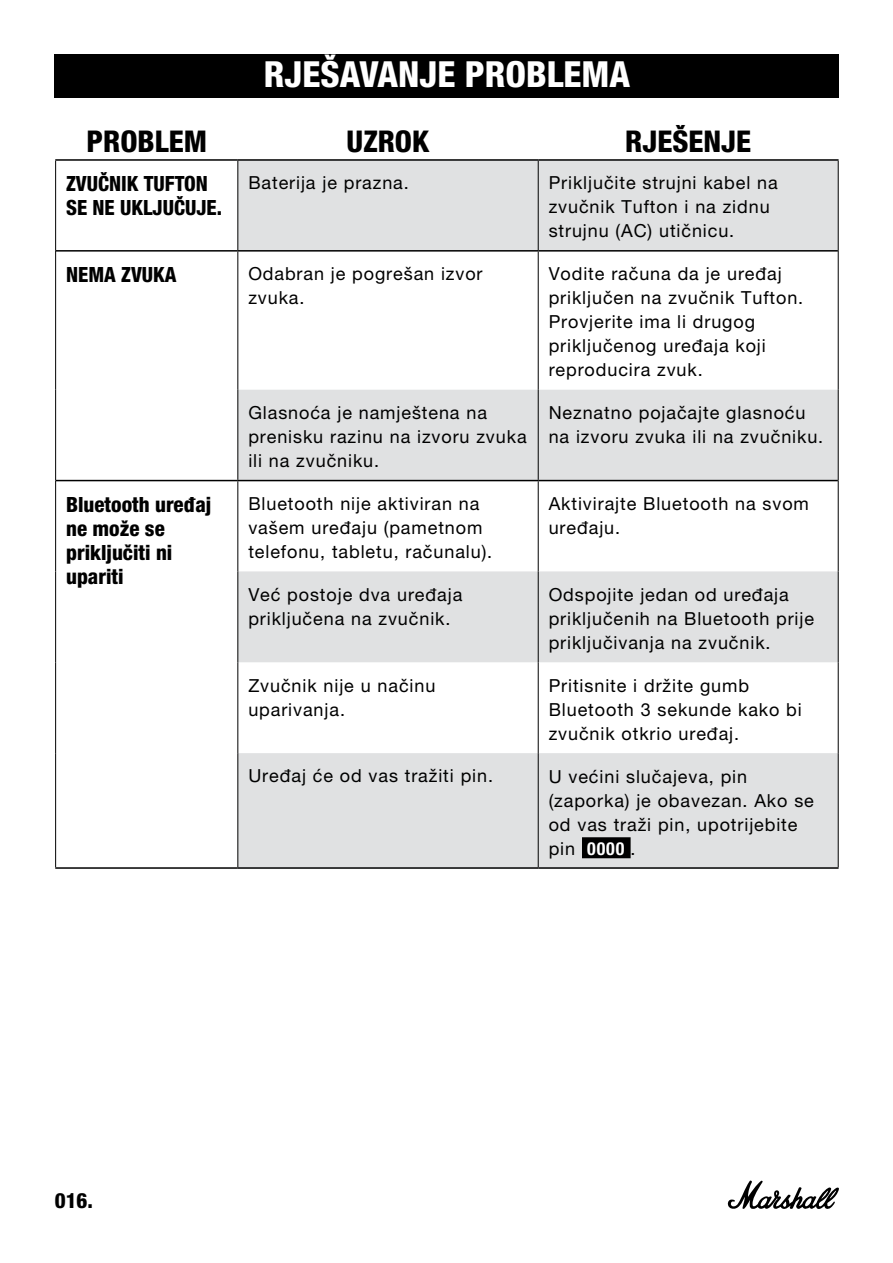
<style>
.page{position:relative;width:893px;height:1263px;background:#fff}
.page>*{position:absolute;margin:0;border:0;box-sizing:border-box;transform-origin:0 0}
.t1{font:800 condensed 36px "Helvetica Neue LT Pro";color:#fff}
.t2{font:800 condensed 30px "Helvetica Neue LT Pro";color:#000}
.t3{font:800 condensed 21px/24px "Helvetica Neue LT Pro";color:#000}
.t4{font:800 condensed 21px "Helvetica Neue LT Std";color:#000}
.t5{font:18px/24px "Helvetica Neue LT Pro";letter-spacing:.05em;color:#000}
.s1{font-weight:700;font-stretch:condensed;color:#fff}
</style>
<div class="page">
<svg style="left:727px;top:1180px;width:112px;height:29px"></svg>
<div style="left:55px;top:54px;width:784px;height:44px;background:#000"></div>
<svg style="left:238px;top:161px;width:600px;height:706px;fill:#e0e1e2"></svg>
<hr style="left:55px;top:867px;width:183px;height:2px;background:#000">
<hr style="left:55px;top:159px;width:183px;height:2px;background:#000">
<hr style="left:238px;top:159px;width:300px;height:2px;background:#000">
<hr style="left:538px;top:159px;width:301px;height:2px;background:#000">
<hr style="left:238px;top:867px;width:300px;height:2px;background:#000">
<hr style="left:538px;top:867px;width:301px;height:2px;background:#000">
<hr style="left:55px;top:161px;width:1px;height:90px;background:#000">
<hr style="left:55px;top:251px;width:1px;height:139px;background:#000">
<hr style="left:55px;top:390px;width:1px;height:91px;background:#000">
<hr style="left:55px;top:481px;width:1px;height:90px;background:#000">
<hr style="left:55px;top:571px;width:1px;height:91px;background:#000">
<hr style="left:55px;top:662px;width:1px;height:91px;background:#000">
<hr style="left:55px;top:753px;width:1px;height:114px;background:#000">
<hr style="left:237px;top:252px;width:1px;height:138px;background:#000">
<hr style="left:538px;top:252px;width:1px;height:138px;background:#000">
<hr style="left:838px;top:251px;width:1px;height:139px;background:#000">
<hr style="left:237px;top:390px;width:1px;height:90px;background:#000">
<hr style="left:538px;top:390px;width:1px;height:90px;background:#000">
<hr style="left:838px;top:390px;width:1px;height:91px;background:#000">
<hr style="left:237px;top:481px;width:1px;height:90px;background:#000">
<hr style="left:538px;top:481px;width:1px;height:90px;background:#000">
<hr style="left:838px;top:481px;width:1px;height:90px;background:#000">
<hr style="left:237px;top:571px;width:1px;height:91px;background:#000">
<hr style="left:538px;top:571px;width:1px;height:91px;background:#000">
<hr style="left:838px;top:571px;width:1px;height:91px;background:#000">
<hr style="left:237px;top:662px;width:1px;height:91px;background:#000">
<hr style="left:538px;top:662px;width:1px;height:91px;background:#000">
<hr style="left:838px;top:662px;width:1px;height:91px;background:#000">
<hr style="left:237px;top:753px;width:1px;height:114px;background:#000">
<hr style="left:538px;top:753px;width:1px;height:114px;background:#000">
<hr style="left:838px;top:753px;width:1px;height:114px;background:#000">
<hr style="left:56px;top:250px;width:182px;height:2px;background:#000">
<hr style="left:56px;top:480px;width:182px;height:1px;background:#000">
<hr style="left:238px;top:250px;width:300px;height:2px;background:#000">
<hr style="left:538px;top:250px;width:300px;height:2px;background:#000">
<hr style="left:238px;top:480px;width:300px;height:1px;background:#000">
<hr style="left:538px;top:480px;width:300px;height:1px;background:#000">
<hr style="left:237px;top:161px;width:1px;height:89px;background:#000">
<hr style="left:538px;top:161px;width:1px;height:89px;background:#000">
<hr style="left:838px;top:161px;width:1px;height:90px;background:#000">
<div style="left:582px;top:837px;width:49px;height:21px;background:#000"></div>
<h1 class="t1" style="left:264px;top:52px;width:368px">RJEŠAVANJE PROBLEMA</h1>
<h2 class="t2" style="left:86px;top:123px;width:122px">PROBLEM</h2>
<h2 class="t2" style="left:347px;top:123px;width:84px">UZROK</h2>
<h2 class="t2" style="left:625px;top:123px;width:128px">RJEŠENJE</h2>
<p class="t3" style="left:66px;top:172px;width:157px">ZVUČNIK TUFTON<br>SE NE UKLJUČUJE.</p>
<p class="t5" style="left:248px;top:171px;width:162px">Baterija je prazna.</p>
<p class="t5" style="left:549px;top:171px;width:230px">Priključite strujni kabel na zvučnik Tufton i na zidnu strujnu (AC) utičnicu.</p>
<p class="t3" style="left:66px;top:262px;width:112px">NEMA ZVUKA</p>
<p class="t5" style="left:248px;top:262px;width:236px">Odabran je pogrešan izvor zvuka.</p>
<p class="t5" style="left:549px;top:262px;width:256px">Vodite računa da je uređaj priključen na zvučnik Tufton.<br>Provjerite ima li drugog priključenog uređaja koji reproducira zvuk.</p>
<p class="t5" style="left:248px;top:400px;width:280px">Glasnoća je namještena na prenisku razinu na izvoru zvuka ili na zvučniku.</p>
<p class="t5" style="left:549px;top:400px;width:276px">Neznatno pojačajte glasnoću na izvoru zvuka ili na zvučniku.</p>
<p class="t3" style="left:66px;top:492px;width:147px">Bluetooth uređaj ne može se priključiti ni upariti</p>
<p class="t5" style="left:248px;top:491px;width:245px">Bluetooth nije aktiviran na vašem uređaju (pametnom telefonu, tabletu, računalu).</p>
<p class="t5" style="left:549px;top:491px;width:262px">Aktivirajte Bluetooth na svom uređaju.</p>
<p class="t5" style="left:248px;top:582px;width:216px">Već postoje dva uređaja priključena na zvučnik.</p>
<p class="t5" style="left:549px;top:582px;width:267px">Odspojite jedan od uređaja priključenih na Bluetooth prije priključivanja na zvučnik.</p>
<p class="t5" style="left:248px;top:673px;width:189px">Zvučnik nije u načinu uparivanja.</p>
<p class="t5" style="left:549px;top:673px;width:255px">Pritisnite i držite gumb<br>Bluetooth 3 sekunde kako bi zvučnik otkrio uređaj.</p>
<p class="t5" style="left:248px;top:764px;width:246px">Uređaj će od vas tražiti pin.</p>
<p class="t5" style="left:549px;top:764px;width:267px">U većini slučajeva, pin (zaporka) je obavezan. Ako se od vas traži pin, upotrijebite pin <span class="s1">0000</span> .</p>
<p class="t4" style="left:55px;top:1187px;width:40px">016.</p>
</div>
